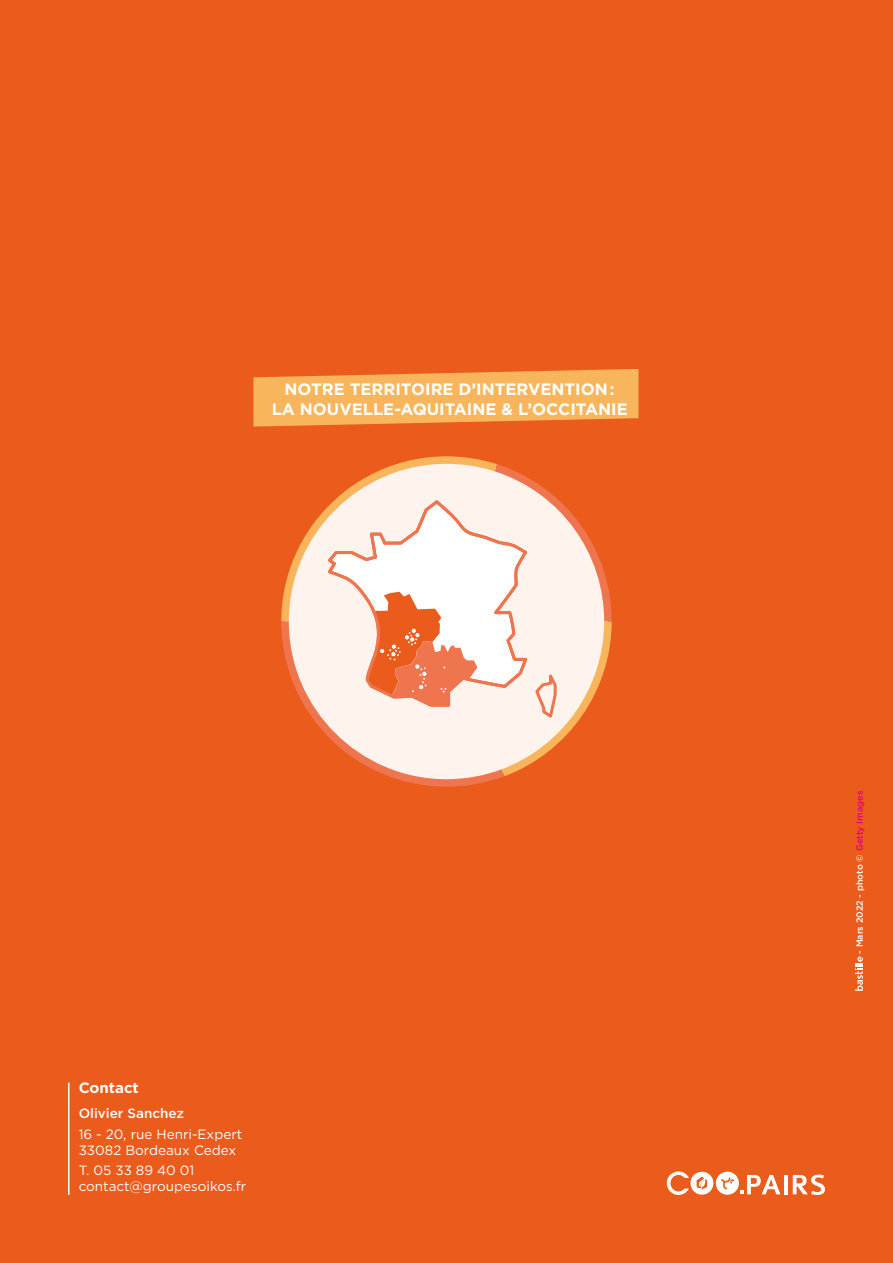
<style>
.page{position:relative;width:893px;height:1263px;background:#eb5b1b}
.page>*{position:absolute;margin:0;border:0;box-sizing:border-box;transform-origin:0 0}
.t1{font:700 16.5px/19.8px "Gotham";color:#fff;text-align:center}
.t2{font:700 15px "Gotham";color:#fff}
.t3{font:13.5px/16.2px "Gotham";color:#fff}
.t4{font:500 13.5px "Gotham";color:#fff}
.t5{font:500 9px "Gotham";color:#fff}
.s1{color:#e6007d}
</style>
<div class="page">
<svg style="left:281px;top:456px;width:331px;height:331px"></svg>
<svg style="left:793px;top:1174px;width:32px;height:21px"></svg>
<hr style="left:784px;top:1175px;width:3px;height:19px;background:#fff">
<svg style="left:667px;top:1171px;width:113px;height:24px"></svg>
<svg style="left:855px;top:956px;width:8px;height:35px"></svg>
<hr style="left:68px;top:1083px;width:2px;height:112px;background:#fff">
<svg style="left:253px;top:369px;width:385px;height:58px;background:#f6a751"></svg>
<p class="t1" style="left:272px;top:379px;width:358px">NOTRE TERRITOIRE D’INTERVENTION:<br>LA NOUVELLE-AQUITAINE &amp; L’OCCITANIE</p>
<p class="t2" style="left:79px;top:1079px;width:62px">Contact</p>
<p class="t4" style="left:79px;top:1105px;width:107px">Olivier Sanchez</p>
<p class="t3" style="left:79px;top:1125px;width:165px">16 - 20, rue Henri-Expert<br>33082 Bordeaux Cedex</p>
<p class="t3" style="left:79px;top:1162px;width:169px">T. 05 33 89 40 01 contact@groupesoikos.fr</p>
<p class="t5" style="left:855px;top:954px;width:164px;rotate:-90deg">- Mars 2022 - photo © <span class="s1">Getty Images</span></p>
</div>
